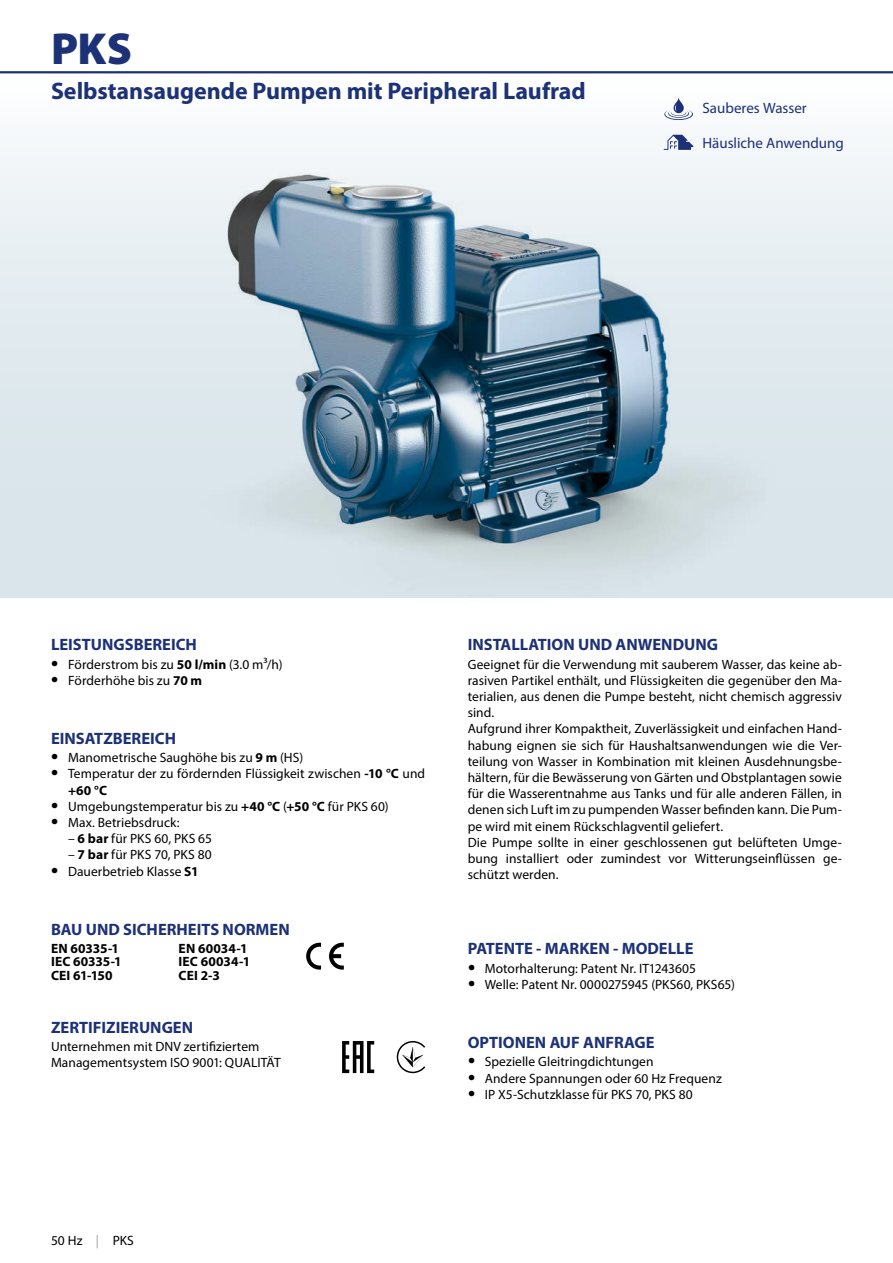
<style>
.page{position:relative;width:893px;height:1263px;background:#fff}
.page>*{position:absolute;margin:0;border:0;box-sizing:border-box;transform-origin:0 0}
.t1{font:900 45px "Myriad Pro";color:#1d3176}
.t2{font:700 24px "Myriad Pro";letter-spacing:-.005em;color:#1d3176}
.t3{font:700 16.5px "Myriad Pro";color:#1d3176}
.t4{font:15px "Myriad Pro";color:#1d3176}
.t5{font:13.5px/16.2px "Myriad Pro";letter-spacing:.005em;color:#000}
.t6{font:700 13.5px/13.5px "Myriad Pro";letter-spacing:.005em;color:#000}
.s1{font-weight:700;font-size:21px}
.s2{font-weight:700}
.s3{color:#9c9e9f}
</style>
<div class="page">
<div style="left:0;top:72px;width:893px;height:525px;background:linear-gradient(to bottom,#f7fafb,#d2e0e7)"></div>
<hr style="left:0;top:71px;width:893px;height:2px;background:#1d3176">
<img style="left:118px;top:167px;width:687px;height:431px">
<img style="left:226px;top:175px;width:442px;height:370px">
<svg style="left:329px;top:943px;width:15px;height:26px"></svg>
<svg style="left:306px;top:943px;width:15px;height:26px"></svg>
<svg style="left:342px;top:1041px;width:32px;height:32px"></svg>
<svg style="left:397px;top:1041px;width:28px;height:32px"></svg>
<svg style="left:664px;top:98px;width:29px;height:22px"></svg>
<svg style="left:664px;top:135px;width:30px;height:15px"></svg>
<h1 class="t1" style="left:51px;top:18px;width:82px">PKS</h1>
<h2 class="t2" style="left:51px;top:75px;width:536px">Selbstansaugende Pumpen mit Peripheral Laufrad</h2>
<p class="t4" style="left:702px;top:99px;width:106px">Sauberes Wasser</p>
<p class="t4" style="left:702px;top:134px;width:143px">Häusliche Anwendung</p>
<p class="t3" style="left:51px;top:634px;width:147px">LEISTUNGSBEREICH</p>
<p class="t5" style="left:51px;top:656px;width:233px"><span class="s1">•</span> Förderstrom bis zu <span class="s2">50 l/min</span> (3.0 m³/h)</p>
<p class="t5" style="left:51px;top:672px;width:152px"><span class="s1">•</span> Förderhöhe bis zu <span class="s2">70 m</span></p>
<p class="t3" style="left:51px;top:727px;width:127px">EINSATZBEREICH</p>
<p class="t5" style="left:51px;top:749px;width:253px"><span class="s1">•</span> Manometrische Saughöhe bis zu <span class="s2">9 m</span> (HS)</p>
<p class="t5" style="left:68px;top:765px;width:359px;text-indent:-17px"><span class="s1">•</span> Temperatur der zu fördernden Flüssigkeit zwischen <span class="s2">-10 °C</span> und <span class="s2">+60 °C</span></p>
<p class="t5" style="left:51px;top:798px;width:339px"><span class="s1">•</span> Umgebungstemperatur bis zu <span class="s2">+40 °C</span> (<span class="s2">+50 °C</span> für PKS 60)</p>
<p class="t5" style="left:51px;top:814px;width:130px"><span class="s1">•</span> Max. Betriebsdruck:</p>
<p class="t5" style="left:68px;top:830px;width:145px">– <span class="s2">6 bar</span> für PKS 60, PKS 65</p>
<p class="t5" style="left:68px;top:846px;width:145px">– <span class="s2">7 bar</span> für PKS 70, PKS 80</p>
<p class="t5" style="left:51px;top:863px;width:149px"><span class="s1">•</span> Dauerbetrieb Klasse <span class="s2">S1</span></p>
<p class="t3" style="left:51px;top:918px;width:240px">BAU UND SICHERHEITS NORMEN</p>
<p class="t6" style="left:51px;top:941px;width:72px">EN 60335-1<br>IEC 60335-1<br>CEI 61-150</p>
<p class="t6" style="left:179px;top:941px;width:73px">EN 60034-1<br>IEC 60034-1<br>CEI 2-3</p>
<p class="t3" style="left:51px;top:1016px;width:144px">ZERTIFIZIERUNGEN</p>
<p class="t5" style="left:51px;top:1038px;width:231px">Unternehmen mit DNV zertifiziertem<br>Managementsystem ISO 9001: QUALITÄT</p>
<p class="t3" style="left:468px;top:634px;width:252px">INSTALLATION UND ANWENDUNG</p>
<p class="t5" style="left:468px;top:656px;width:376px">Geeignet für die Verwendung mit sauberem Wasser, das keine ab&shy;rasiven Partikel enthält, und Flüssigkeiten die gegenüber den Ma&shy;terialien, aus denen die Pumpe besteht, nicht chemisch aggressiv sind.<br>Aufgrund ihrer Kompaktheit, Zuverlässigkeit und einfachen Hand&shy;habung eignen sie sich für Haushaltsanwendungen wie die Ver&shy;teilung von Wasser in Kombination mit kleinen Ausdehnungsbe&shy;hältern, für die Bewässerung von Gärten und Obstplantagen sowie für die Wasserentnahme aus Tanks und für alle anderen Fällen, in denen sich Luft im zu pumpenden Wasser befinden kann. Die Pum&shy;pe wird mit einem Rückschlagventil geliefert.<br>Die Pumpe sollte in einer geschlossenen gut belüfteten Umge&shy;bung installiert oder zumindest vor Witterungseinflüssen ge&shy;schützt werden.</p>
<p class="t3" style="left:468px;top:938px;width:227px">PATENTE - MARKEN - MODELLE</p>
<p class="t5" style="left:468px;top:960px;width:229px"><span class="s1">•</span> Motorhalterung: Patent Nr. IT1243605</p>
<p class="t5" style="left:468px;top:976px;width:269px"><span class="s1">•</span> Welle: Patent Nr. 0000275945 (PKS60, PKS65)</p>
<p class="t3" style="left:468px;top:1032px;width:188px">OPTIONEN AUF ANFRAGE</p>
<p class="t5" style="left:468px;top:1053px;width:187px"><span class="s1">•</span> Spezielle Gleitringdichtungen</p>
<p class="t5" style="left:468px;top:1070px;width:255px"><span class="s1">•</span> Andere Spannungen oder 60 Hz Frequenz</p>
<p class="t5" style="left:468px;top:1086px;width:226px"><span class="s1">•</span> IP X5-Schutzklasse für PKS 70, PKS 80</p>
<p class="t5" style="left:51px;top:1232px;width:84px">50 Hz <span class="s3">|</span> PKS</p>
<p class="t5" style="left:51px;top:1232px;width:15px">22</p>
</div>
